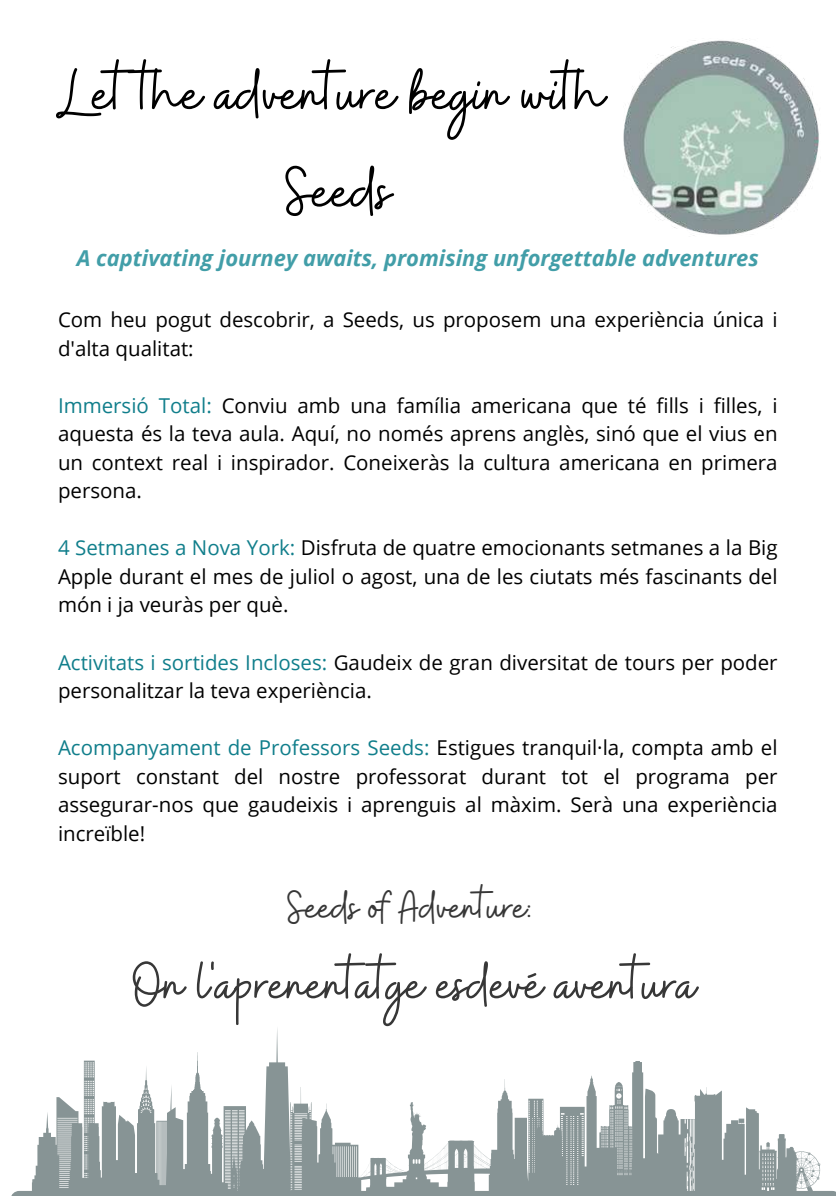
<style>
.page{position:relative;width:836px;height:1196px;background:#fff}
.page>*{position:absolute;margin:0;border:0;box-sizing:border-box;transform-origin:0 0}
.t1{font:70px/97.6px "Buffalo";color:#000;text-align:center}
.t2{font:63.2px "Buffalo";color:#373737}
.t3{font:47.2px "Buffalo";color:#373737}
.t4{font:italic 700 22px "Open Sans";color:#429ea8}
.t5{font:20.4px/28.4px "Open Sans";color:#000;text-align:justify}
.s1{color:#107e8b}
</style>
<div class="page">
<img style="left:623px;top:39px;width:196px;height:197px">
<svg style="left:12px;top:1028px;width:824px;height:167px"></svg>
<svg style="left:616px;top:1093px;width:6px;height:6px"></svg>
<h1 class="t1" style="left:58px;top:49px;width:548px">Let the adventure begin with<br>Seeds</h1>
<p class="t4" style="left:77px;top:243px;width:683px">A captivating journey awaits, promising unforgettable adventures</p>
<p class="t5" style="left:58px;top:305px;width:721px">Com heu pogut descobrir, a Seeds, us proposem una experiència única i d'alta qualitat:</p>
<p class="t5" style="left:58px;top:391px;width:721px"><span class="s1">Immersió Total:</span> Conviu amb una família americana que té fills i filles, i aquesta és la teva aula. Aquí, no només aprens anglès, sinó que el vius en un context real i inspirador. Coneixeràs la cultura americana en primera persona.</p>
<p class="t5" style="left:58px;top:533px;width:721px"><span class="s1">4 Setmanes a Nova York:</span> Disfruta de quatre emocionants setmanes a la Big Apple durant el mes de juliol o agost, una de les ciutats més fascinants del món i ja veuràs per què.</p>
<p class="t5" style="left:58px;top:647px;width:721px"><span class="s1">Activitats i sortides Incloses:</span> Gaudeix de gran diversitat de tours per poder personalitzar la teva experiència.</p>
<p class="t5" style="left:58px;top:733px;width:721px"><span class="s1">Acompanyament de Professors Seeds:</span> Estigues tranquil·la, compta amb el suport constant del nostre professorat durant tot el programa per assegurar-nos que gaudeixis i aprenguis al màxim. Serà una experiència increïble!</p>
<h3 class="t3" style="left:287px;top:877px;width:246px">Seeds of Adventure:</h3>
<h2 class="t2" style="left:133px;top:943px;width:564px">On l'aprenentatge esdevé aventura</h2>
</div>
